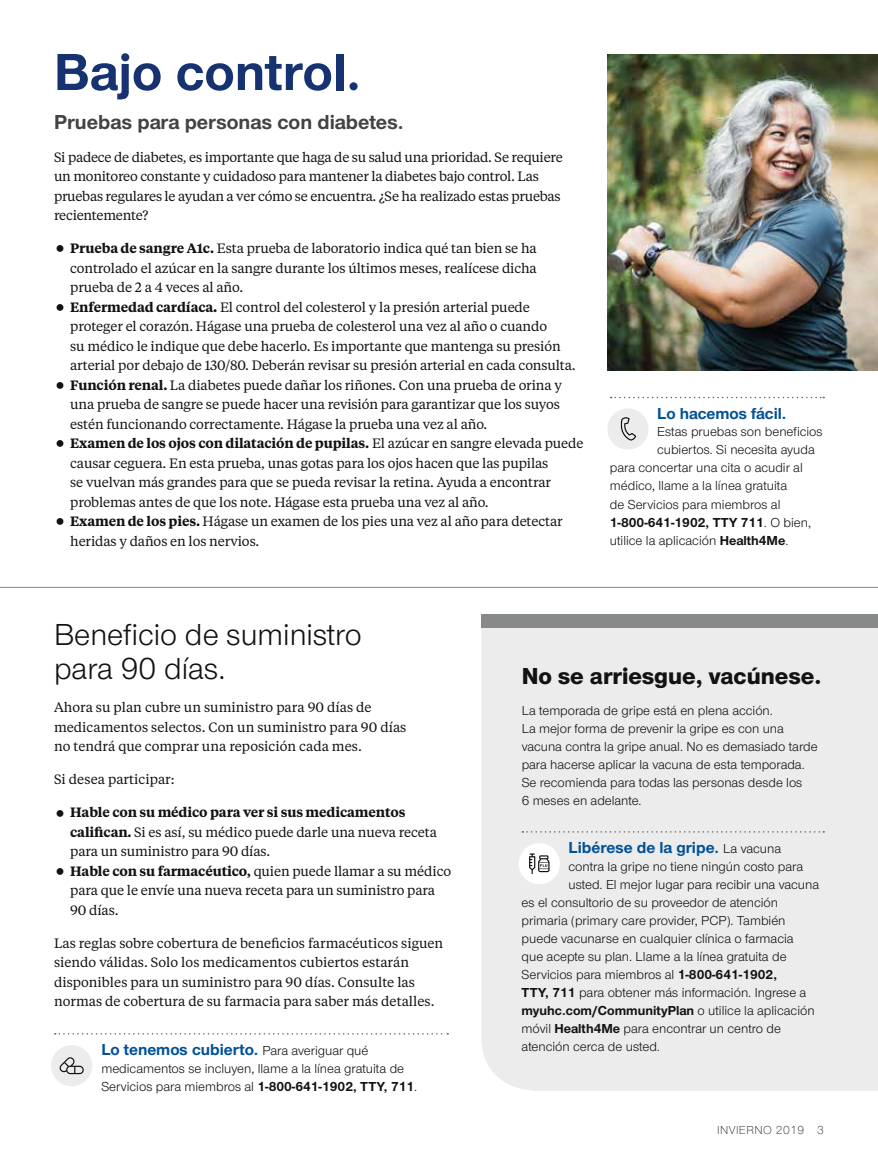
<style>
.page{position:relative;width:878px;height:1161px;background:#fff}
.page>*{position:absolute;margin:0;border:0;box-sizing:border-box;transform-origin:0 0}
.t1{font:700 54px "UHC Sans";color:#163270}
.t2{font:31.5px/34.5px "UHC Sans";color:#121212}
.t3{font:800 24px "UHC Sans";color:#121212}
.t4{font:700 21px "UHC Sans";color:#424441}
.t5{font:700 16.5px "UHC Sans";color:#005195}
.t6{font:13.5px/19.5px "UHC Serif Text";letter-spacing:-.01em;color:#121212}
.t7{font:13.5px/18px "UHC Sans";color:#121212}
.t8{font:700 13.5px "UHC Sans";color:#121212}
.t9{font:300 12px "UHC Sans";letter-spacing:.04em;color:#121212}
.s1{font-weight:600}
.s2{font-weight:700}
.s3{font-weight:400}
.s4{font-weight:400;font-size:13.5px;color:#121212}
</style>
<div class="page">
<svg style="left:610px;top:397px;width:214px;height:1px"></svg>
<div style="left:607px;top:408px;width:41px;height:42px;background:#ebeceb;border-radius:50%"></div>
<svg style="left:620px;top:417px;width:16px;height:24px"></svg>
<img style="left:608px;top:54px;width:270px;height:317px">
<hr style="left:0;top:587px;width:878px;height:1px;background:#888a8a">
<svg style="left:55px;top:1033px;width:393px;height:2px"></svg>
<div style="left:51px;top:1045px;width:41px;height:41px;background:#ebeceb;border-radius:50%"></div>
<svg style="left:60px;top:1057px;width:24px;height:17px"></svg>
<div style="left:481px;top:627px;width:397px;height:464px;background:#ebeceb"></div>
<div style="left:481px;top:614px;width:397px;height:13px;background:#888a8a"></div>
<svg style="left:522px;top:831px;width:302px;height:2px"></svg>
<div style="left:518px;top:843px;width:42px;height:41px;background:#fff;border-radius:50%"></div>
<svg style="left:529px;top:853px;width:20px;height:21px"></svg>
<h1 class="t1" style="left:54px;top:36px;width:308px">Bajo control.</h1>
<h3 class="t4" style="left:54px;top:108px;width:351px">Pruebas para personas con diabetes.</h3>
<p class="t6" style="left:54px;top:147px;width:510px">Si padece de diabetes, es importante que haga de su salud una prioridad. Se requiere un monitoreo constante y cuidadoso para mantener la diabetes bajo control. Las pruebas regulares le ayudan a ver cómo se encuentra. ¿Se ha realizado estas pruebas recientemente?</p>
<p class="t6" style="left:70px;top:238px;width:515px"><span class="s1">Prueba de sangre A1c.</span> Esta prueba de laboratorio indica qué tan bien se ha controlado el azúcar en la sangre durante los últimos meses, realícese dicha prueba de 2 a 4 veces al año.<br><span class="s1">Enfermedad cardíaca</span><span class="s2">.</span> El control del colesterol y la presión arterial puede proteger el corazón. Hágase una prueba de colesterol una vez al año o cuando<br>su médico le indique que debe hacerlo. Es importante que mantenga su presión arterial por debajo de 130/80. Deberán revisar su presión arterial en cada consulta.<br><span class="s1">Función renal.</span> La diabetes puede dañar los riñones. Con una prueba de orina y una prueba de sangre se puede hacer una revisión para garantizar que los suyos estén funcionando correctamente. Hágase la prueba una vez al año.<br><span class="s1">Examen de los ojos con dilatación de pupilas.</span> El azúcar en sangre elevada puede causar ceguera. En esta prueba, unas gotas para los ojos hacen que las pupilas<br>se vuelvan más grandes para que se pueda revisar la retina. Ayuda a encontrar problemas antes de que los note. Hágase esta prueba una vez al año.<br><span class="s1">Examen de los pies.</span> Hágase un examen de los pies una vez al año para detectar heridas y daños en los nervios.</p>
<p class="t5" style="left:657px;top:402px;width:131px">Lo hacemos fácil.</p>
<p class="t7" style="left:657px;top:423px;width:167px">Estas pruebas son beneficios</p>
<p class="t7" style="left:657px;top:441px;width:159px">cubiertos. Si necesita ayuda</p>
<p class="t7" style="left:610px;top:459px;width:194px">para concertar una cita o acudir al</p>
<p class="t7" style="left:610px;top:477px;width:179px">médico, llame a la línea gratuita</p>
<p class="t7" style="left:610px;top:495px;width:172px">de Servicios para miembros al</p>
<p class="t8" style="left:610px;top:513px;width:203px">1-800-641-1902, TTY 711<span class="s3">. O bien,</span></p>
<p class="t7" style="left:610px;top:531px;width:180px">utilice la aplicación <span class="s2">Health4Me</span>.</p>
<h2 class="t2" style="left:54px;top:616px;width:309px">Beneficio de suministro para 90 días.</h2>
<p class="t6" style="left:54px;top:697px;width:354px">Ahora su plan cubre un suministro para 90 días de medicamentos selectos. Con un suministro para 90 días no tendrá que comprar una reposición cada mes.</p>
<p class="t6" style="left:54px;top:769px;width:122px">Si desea participar:</p>
<p class="t6" style="left:70px;top:802px;width:382px"><span class="s1">Hable con su médico para ver si sus medicamentos califican.</span> Si es así, su médico puede darle una nueva receta para un suministro para 90 días.<br><span class="s1">Hable con su farmacéutico,</span> quien puede llamar a su médico para que le envíe una nueva receta para un suministro para 90 días.</p>
<p class="t6" style="left:54px;top:933px;width:391px">Las reglas sobre cobertura de beneficios farmacéuticos siguen siendo válidas. Solo los medicamentos cubiertos estarán disponibles para un suministro para 90 días. Consulte las normas de cobertura de su farmacia para saber más detalles.</p>
<p class="t5" style="left:101px;top:1038px;width:268px">Lo tenemos cubierto. <span class="s4">Para averiguar qué</span></p>
<p class="t7" style="left:101px;top:1059px;width:317px">medicamentos se incluyen, llame a la línea gratuita de<br>Servicios para miembros al <span class="s2">1-800-641-1902, TTY, 711</span>.</p>
<h3 class="t3" style="left:521px;top:659px;width:301px">No se arriesgue, vacúnese.</h3>
<p class="t7" style="left:521px;top:701px;width:297px">La temporada de gripe está en plena acción.<br>La mejor forma de prevenir la gripe es con una vacuna contra la gripe anual. No es demasiado tarde para hacerse aplicar la vacuna de esta temporada.<br>Se recomienda para todas las personas desde los<br>6 meses en adelante.</p>
<p class="t5" style="left:568px;top:836px;width:214px">Libérese de la gripe. <span class="s4">La vacuna</span></p>
<p class="t7" style="left:568px;top:857px;width:236px">contra la gripe no tiene ningún costo para</p>
<p class="t7" style="left:568px;top:875px;width:252px">usted. El mejor lugar para recibir una vacuna</p>
<p class="t7" style="left:521px;top:893px;width:258px">es el consultorio de su proveedor de atención</p>
<p class="t7" style="left:521px;top:911px;width:265px">primaria (primary care provider, PCP). También</p>
<p class="t7" style="left:521px;top:929px;width:273px">puede vacunarse en cualquier clínica o farmacia</p>
<p class="t7" style="left:521px;top:947px;width:266px">que acepte su plan. Llame a la línea gratuita de</p>
<p class="t7" style="left:521px;top:965px;width:257px">Servicios para miembros al <span class="s2">1-800-641-1902,</span></p>
<p class="t7" style="left:521px;top:983px;width:286px"><span class="s2">TTY, 711</span> para obtener más información. Ingrese a</p>
<p class="t8" style="left:521px;top:1001px;width:294px">myuhc.com/CommunityPlan <span class="s3">o utilice la aplicación</span></p>
<p class="t7" style="left:521px;top:1019px;width:261px">móvil <span class="s2">Health4Me</span> para encontrar un centro de</p>
<p class="t7" style="left:521px;top:1037px;width:140px">atención cerca de usted.</p>
<p class="t9" style="left:717px;top:1122px;width:108px">INVIERNO 2019 3</p>
</div>
